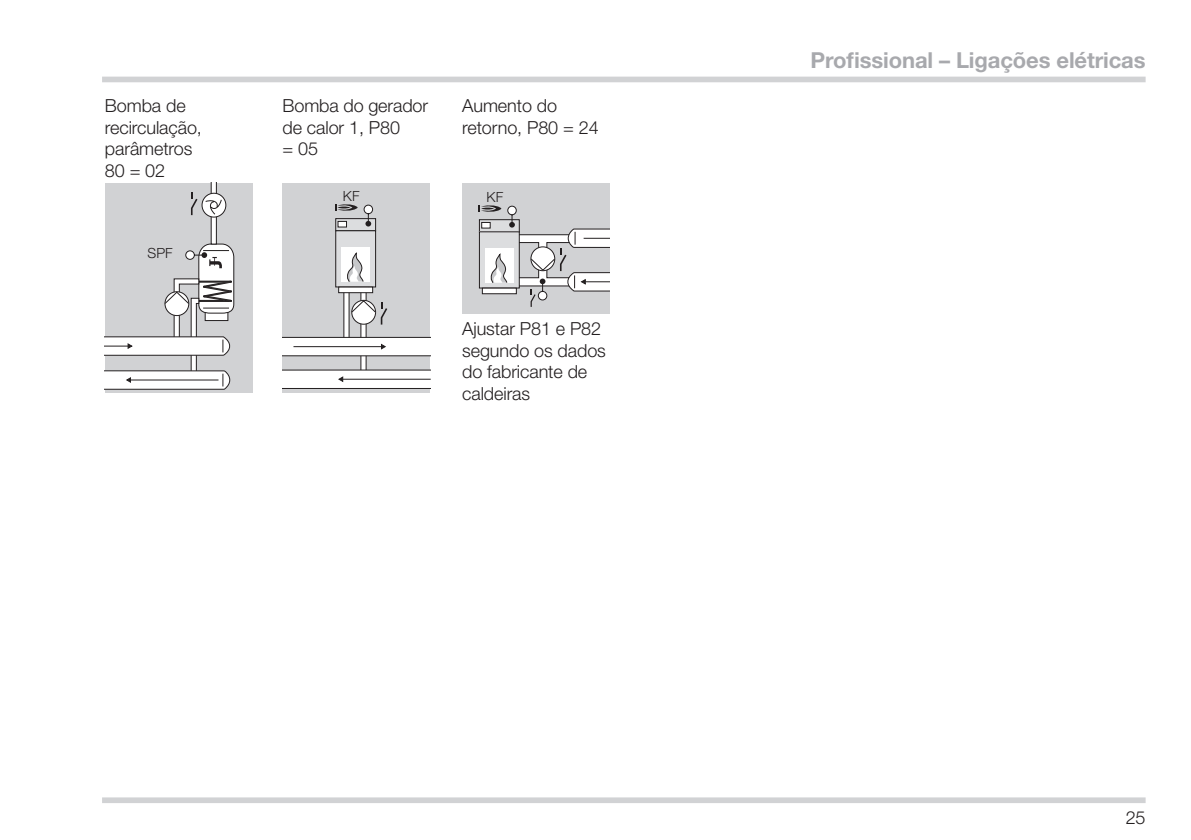
<style>
.page{position:relative;width:1191px;height:840px;background:#fff}
.page>*{position:absolute;margin:0;border:0;box-sizing:border-box;transform-origin:0 0}
.t1{font:700 22px "Helvetica Neue LT Pro";letter-spacing:-.005em;color:#a8a9ad}
.t2{font:300 18px/21.6px "Helvetica Neue LT Pro";letter-spacing:-.005em;color:#231f20}
.t3{font:300 14px "Helvetica Neue LT Pro";color:#231f20}
</style>
<div class="page">
<div style="left:102px;top:77px;width:1043px;height:5px;background:#d1d2d4"></div>
<div style="left:102px;top:797px;width:1043px;height:5px;background:#d1d2d4"></div>
<div style="left:105px;top:183px;width:147px;height:209px;background:#d1d2d4"></div>
<svg style="left:105px;top:183px;width:129px;height:206px"></svg>
<div style="left:282px;top:183px;width:148px;height:209px;background:#d1d2d4"></div>
<svg style="left:335px;top:218px;width:41px;height:13px"></svg>
<div style="left:335px;top:230px;width:41px;height:57px;background:#dcdddf;border:1px solid #231f20"></div>
<div style="left:341px;top:247px;width:29px;height:34px;background:#fff"></div>
<svg style="left:282px;top:253px;width:148px;height:136px"></svg>
<svg style="left:335px;top:204px;width:38px;height:22px"></svg>
<div style="left:462px;top:183px;width:147px;height:130px;background:#d1d2d4"></div>
<svg style="left:479px;top:205px;width:130px;height:102px"></svg>
<p class="t2" style="left:105px;top:94px;width:99px">Bomba de recirculação, parâmetros<br>80 = 02</p>
<p class="t2" style="left:282px;top:94px;width:147px">Bomba do gerador de calor 1, P80<br>= 05</p>
<p class="t2" style="left:462px;top:94px;width:138px">Aumento do retorno, P80 = 24</p>
<p class="t3" style="left:148px;top:244px;width:27px">SPF</p>
<p class="t3" style="left:343px;top:188px;width:18px">KF</p>
<p class="t3" style="left:486px;top:189px;width:18px">KF</p>
<p class="t2" style="left:462px;top:317px;width:145px">Ajustar P81 e P82 segundo os dados do fabricante de caldeiras</p>
<p class="t1" style="left:810px;top:47px;width:337px">Profissional – Ligações elétricas</p>
<p class="t2" style="left:1125px;top:806px;width:21px">25</p>
</div>
